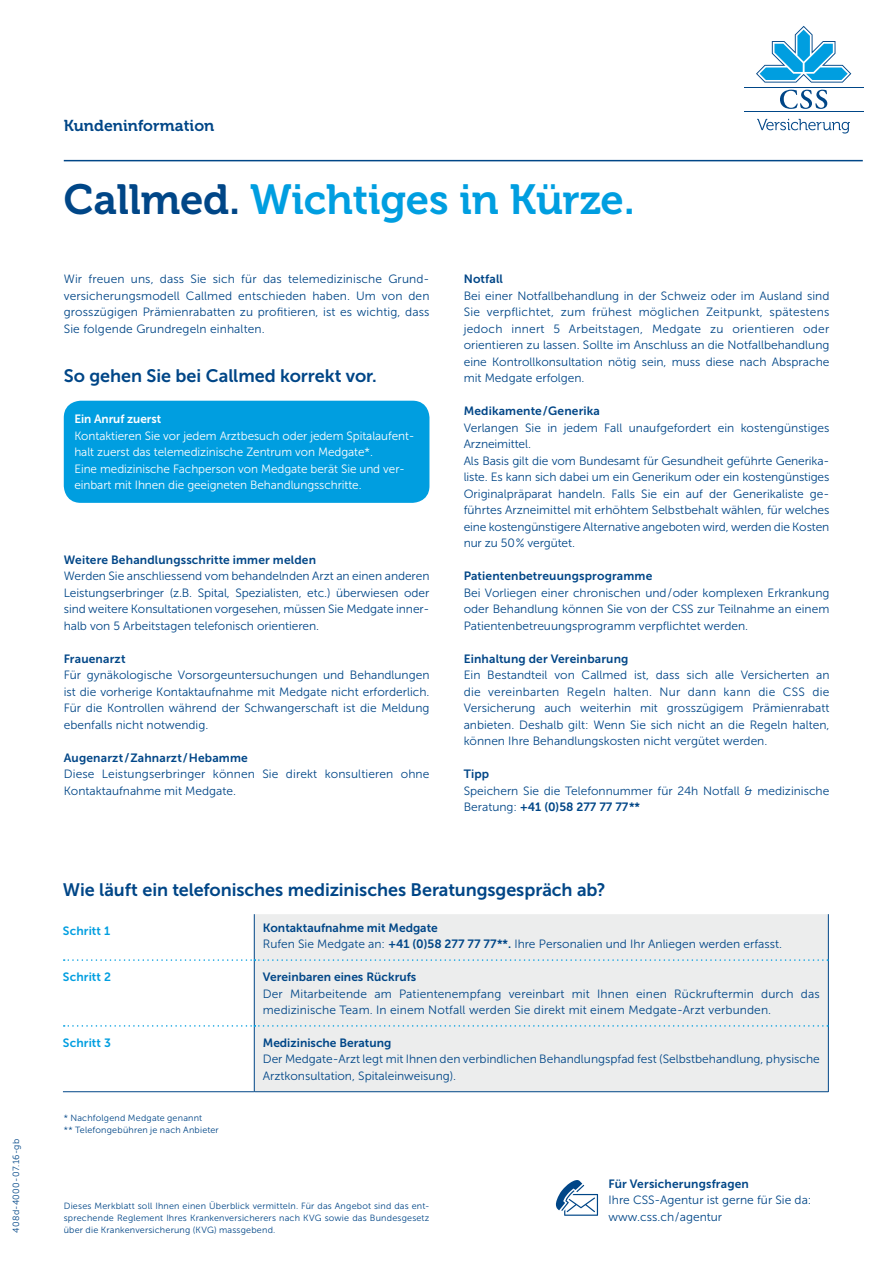
<style>
.page{position:relative;width:893px;height:1263px;background:#fff}
.page>*{position:absolute;margin:0;border:0;box-sizing:border-box;transform-origin:0 0}
.t1{font:42px "Museo 700";letter-spacing:-.005em;color:#009ee0}
.t2{font:18px "Museo Sans 700";letter-spacing:-.005em;color:#004687}
.t3{font:15.75px "Museo 700";letter-spacing:.005em;color:#004687}
.t4{font:12px/16.5px "Museo Sans 300";color:#004687;text-align:justify}
.t5{font:12px "Museo Sans 700";letter-spacing:.01em;color:#004687}
.t6{font:12px/16.5px "Museo Sans 300";letter-spacing:-.005em;color:#fff}
.t7{font:12px "Museo Sans 700";letter-spacing:.01em;color:#009ee0}
.t8{font:12px "Museo Sans 700";letter-spacing:-.005em;color:#fff}
.t9{font:9px/12px "Museo Sans 300";letter-spacing:.02em;color:#004687}
.s1{color:#004687}
.s2{font-family:"Museo Sans 300"}
.s3{font-family:"Museo Sans 700"}
</style>
<div class="page">
<svg style="left:757px;top:119px;width:93px;height:15px"></svg>
<hr style="left:744px;top:111px;width:119px;height:1px;background:#004687">
<hr style="left:744px;top:87px;width:119px;height:1px;background:#004687">
<svg style="left:756px;top:26px;width:95px;height:57px"></svg>
<svg style="left:780px;top:90px;width:47px;height:19px"></svg>
<hr style="left:64px;top:160px;width:799px;height:1px;background:#004687">
<div style="left:255px;top:914px;width:573px;height:177px;background:#eceded"></div>
<hr style="left:254px;top:961px;width:1px;height:64px;background:#004687">
<hr style="left:828px;top:960px;width:1px;height:66px;background:#004687">
<hr style="left:63px;top:1091px;width:191px;height:1px;background:#004687">
<hr style="left:254px;top:1027px;width:1px;height:65px;background:#004687">
<hr style="left:828px;top:1026px;width:1px;height:66px;background:#004687">
<hr style="left:255px;top:1091px;width:573px;height:1px;background:#004687">
<svg style="left:64px;top:1025px;width:764px;height:2px;background:#c4e1ed"></svg>
<hr style="left:254px;top:914px;width:1px;height:45px;background:#004687">
<hr style="left:828px;top:914px;width:1px;height:46px;background:#004687">
<svg style="left:64px;top:959px;width:764px;height:2px;background:#c4e1ed"></svg>
<svg style="left:555px;top:1180px;width:43px;height:36px"></svg>
<div style="left:64px;top:401px;width:365px;height:102px;background:#009ee0;border-radius:17px"></div>
<p class="t9" style="left:10px;top:1233px;width:96px;rotate:-90deg">408d-4000-07.16-gb</p>
<h3 class="t3" style="left:64px;top:117px;width:152px">Kundeninformation</h3>
<h1 class="t1" style="left:64px;top:176px;width:573px"><span class="s1">Callmed.</span> Wichtiges in Kürze.</h1>
<p class="t4" style="left:64px;top:271px;width:367px">Wir freuen uns, dass Sie sich für das telemedizinische Grund&shy;versicherungsmodell Callmed entschieden haben. Um von den grosszügigen Prämienrabatten zu profitieren, ist es wichtig, dass Sie folgende Grundregeln einhalten.</p>
<h2 class="t2" style="left:64px;top:366px;width:314px">So gehen Sie bei Callmed korrekt vor.</h2>
<p class="t8" style="left:74px;top:412px;width:88px">Ein Anruf zuerst</p>
<p class="t6" style="left:74px;top:427px;width:342px">Kontaktieren Sie vor jedem Arztbesuch oder jedem Spitalaufent&shy;halt zuerst das telemedizinische Zentrum von Medgate*.<br>Eine medizinische Fachperson von Medgate berät Sie und ver&shy;einbart mit Ihnen die geeigneten Behandlungsschritte.</p>
<p class="t5" style="left:64px;top:553px;width:254px">Weitere Behandlungsschritte immer melden</p>
<p class="t4" style="left:64px;top:568px;width:367px">Werden Sie anschliessend vom behandelnden Arzt an einen anderen Leistungserbringer (z.B. Spital, Spezialisten, etc.) überwiesen oder sind weitere Konsultationen vorgesehen, müssen Sie Medgate inner&shy;halb von 5 Arbeitstagen telefonisch orientieren.</p>
<p class="t5" style="left:64px;top:652px;width:63px">Frauenarzt</p>
<p class="t4" style="left:64px;top:667px;width:367px">Für gynäkologische Vorsorgeuntersuchungen und Behandlungen ist die vorherige Kontaktaufnahme mit Medgate nicht erforderlich.<br>Für die Kontrollen während der Schwangerschaft ist die Meldung ebenfalls nicht notwendig.</p>
<p class="t5" style="left:64px;top:751px;width:186px">Augenarzt / Zahnarzt / Hebamme</p>
<p class="t4" style="left:64px;top:766px;width:367px">Diese Leistungserbringer können Sie direkt konsultieren ohne<br>Kontaktaufnahme mit Medgate.</p>
<p class="t5" style="left:464px;top:272px;width:41px">Notfall</p>
<p class="t4" style="left:464px;top:287px;width:367px">Bei einer Notfallbehandlung in der Schweiz oder im Ausland sind Sie verpflichtet, zum frühest möglichen Zeitpunkt, spätestens jedoch innert 5 Arbeitstagen, Medgate zu orientieren oder orientieren zu lassen. Sollte im Anschluss an die Notfallbehandlung eine Kontrollkonsultation nötig sein, muss diese nach Absprache mit Medgate erfolgen.</p>
<p class="t5" style="left:464px;top:404px;width:138px">Medikamente/Generika</p>
<p class="t4" style="left:464px;top:419px;width:367px;text-align:left">Verlangen Sie in jedem Fall unaufgefordert ein kostengünstiges Arzneimittel.<br>Als Basis gilt die vom Bundesamt für Gesundheit geführte Generika&shy;liste. Es kann sich dabei um ein Generikum oder ein kostengünstiges Originalpräparat handeln. Falls Sie ein auf der Generikaliste ge&shy;führtes Arzneimittel mit erhöhtem Selbstbehalt wählen, für welches eine kostengünstigere Alternative angeboten wird, werden die Kosten nur zu 50% vergütet.</p>
<p class="t5" style="left:464px;top:569px;width:190px">Patientenbetreuungsprogramme</p>
<p class="t4" style="left:464px;top:584px;width:367px">Bei Vorliegen einer chronischen und/oder komplexen Erkrankung oder Behandlung können Sie von der CSS zur Teilnahme an einem Patientenbetreuungsprogramm verpflichtet werden.</p>
<p class="t5" style="left:464px;top:652px;width:166px">Einhaltung der Vereinbarung</p>
<p class="t4" style="left:464px;top:667px;width:367px">Ein Bestandteil von Callmed ist, dass sich alle Versicherten an die vereinbarten Regeln halten. Nur dann kann die CSS die Versicherung auch weiterhin mit grosszügigem Prämienrabatt anbieten. Deshalb gilt: Wenn Sie sich nicht an die Regeln halten, können Ihre Behandlungskosten nicht vergütet werden.</p>
<p class="t5" style="left:464px;top:767px;width:27px">Tipp</p>
<p class="t4" style="left:464px;top:782px;width:367px">Speichern Sie die Telefonnummer für 24h Notfall &amp; medizinische</p>
<p class="t5" style="left:464px;top:800px;width:178px"><span class="s2">Beratung:</span> +41 (0)58 277 77 77**</p>
<h2 class="t2" style="left:63px;top:879px;width:544px">Wie läuft ein telefonisches medizinisches Beratungsgespräch ab?</h2>
<p class="t7" style="left:63px;top:924px;width:49px">Schritt 1</p>
<p class="t5" style="left:263px;top:921px;width:177px">Kontaktaufnahme mit Medgate</p>
<p class="t4" style="left:263px;top:936px;width:521px">Rufen Sie Medgate an: <span class="s3">+41 (0)58 277 77 77**.</span> Ihre Personalien und Ihr Anliegen werden erfasst.</p>
<p class="t7" style="left:63px;top:970px;width:50px">Schritt 2</p>
<p class="t5" style="left:263px;top:970px;width:155px">Vereinbaren eines Rückrufs</p>
<p class="t4" style="left:263px;top:985px;width:558px">Der Mitarbeitende am Patientenempfang vereinbart mit Ihnen einen Rückruftermin durch das medizinische Team. In einem Notfall werden Sie direkt mit einem Medgate-Arzt verbunden.</p>
<p class="t7" style="left:63px;top:1036px;width:50px">Schritt 3</p>
<p class="t5" style="left:263px;top:1036px;width:130px">Medizinische Beratung</p>
<p class="t4" style="left:263px;top:1051px;width:559px">Der Medgate-Arzt legt mit Ihnen den verbindlichen Behandlungspfad fest (Selbstbehandlung, physische<br>Arztkonsultation, Spitaleinweisung).</p>
<p class="t9" style="left:64px;top:1112px;width:157px">* Nachfolgend Medgate genannt<br>** Telefongebühren je nach Anbieter</p>
<p class="t9" style="left:64px;top:1200px;width:367px">Dieses Merkblatt soll Ihnen einen Überblick vermitteln. Für das Angebot sind das ent&shy;sprechende Reglement Ihres Krankenversicherers nach KVG sowie das Bundesgesetz über die Krankenversicherung (KVG) massgebend.</p>
<p class="t5" style="left:609px;top:1177px;width:142px">Für Versicherungsfragen</p>
<p class="t4" style="left:609px;top:1192px;width:204px">Ihre CSS-Agentur ist gerne für Sie da: www.css.ch/agentur</p>
</div>
